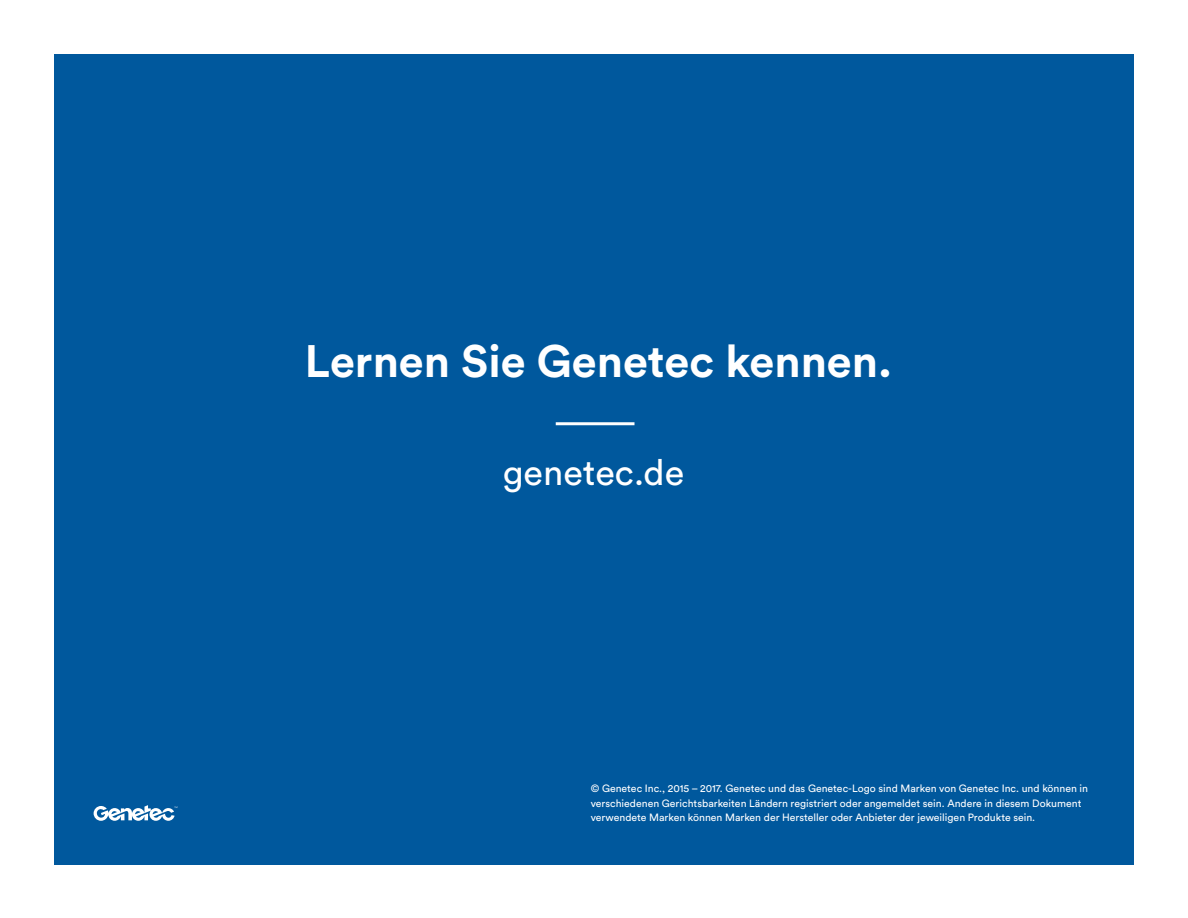
<style>
.page{position:relative;width:1188px;height:918px;background:#fff}
.page>*{position:absolute;margin:0;border:0;box-sizing:border-box;transform-origin:0 0}
.t1{font:700 45px "Circular Pro";color:#fff}
.t2{font:36px "Circular Pro";color:#fff}
.t3{font:10.5px/14.2px "Circular Pro";color:#fff}
</style>
<div class="page">
<div style="left:54px;top:54px;width:1080px;height:811px;background:#00589d"></div>
<hr style="left:556px;top:422px;width:78px;height:3px;background:#fff">
<svg style="left:94px;top:805px;width:83px;height:16px"></svg>
<h1 class="t1" style="left:305px;top:330px;width:589px">Lernen Sie Genetec kennen.</h1>
<h2 class="t2" style="left:503px;top:449px;width:183px">genetec.de</h2>
<p class="t3" style="left:591px;top:781px;width:499px">© Genetec Inc., 2015 – 2017. Genetec und das Genetec-Logo sind Marken von Genetec Inc. und können in verschiedenen Gerichtsbarkeiten Ländern registriert oder angemeldet sein. Andere in diesem Dokument verwendete Marken können Marken der Hersteller oder Anbieter der jeweiligen Produkte sein.</p>
</div>
